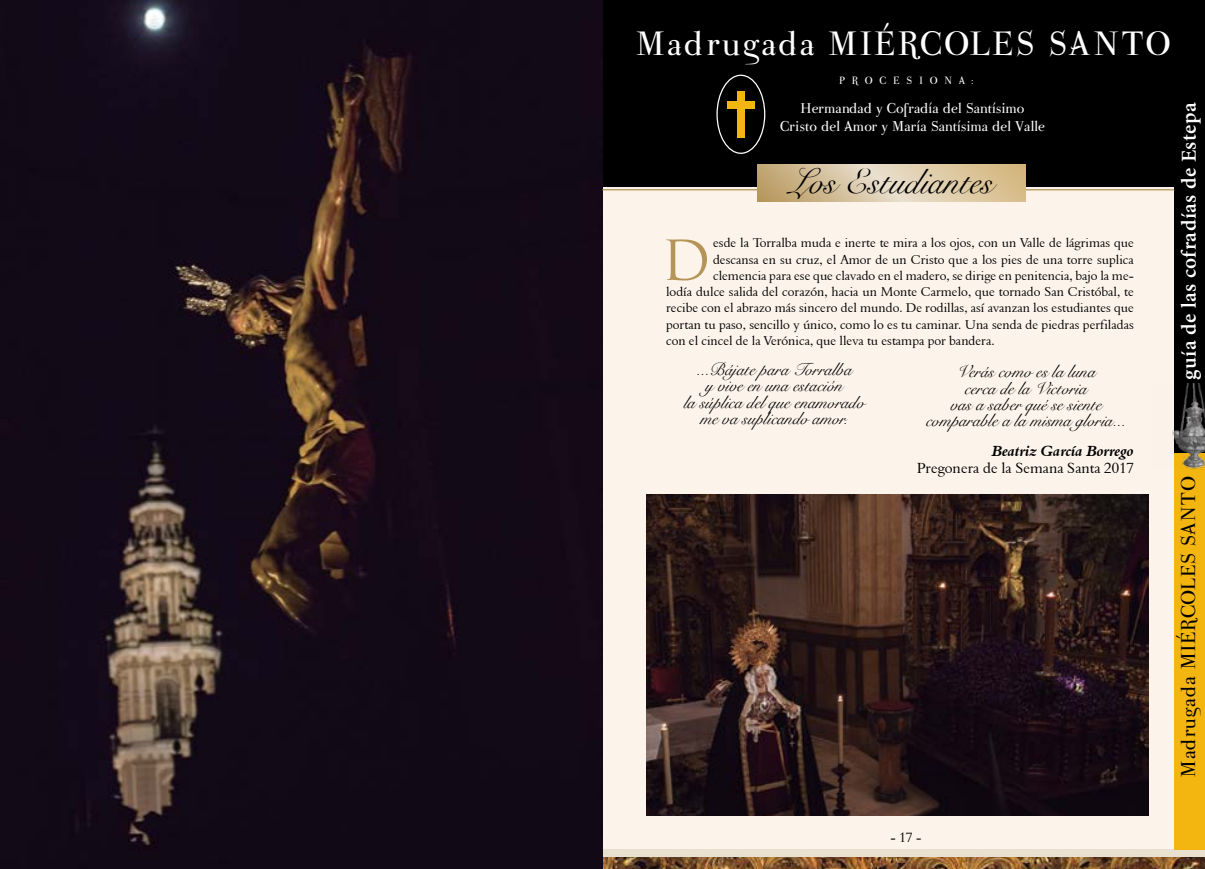
<style>
.page{position:relative;width:1205px;height:869px;background:#fff}
.page>*{position:absolute;margin:0;border:0;box-sizing:border-box;transform-origin:0 0}
.t1{font:53.62px "Trajan Pro";color:#b49457}
.t2{font:40px "Parma Petit";letter-spacing:.05em;color:#fff}
.t3{font:35px "Snell Roundhand";color:#000}
.t4{font:23.75px "Parma Petit";letter-spacing:.02em;color:#000}
.t5{font:600 21.25px "Minion Pro";letter-spacing:.02em;color:#fff}
.t6{font:17.5px/16.2px "Snell Roundhand";color:#000;text-align:center}
.t7{font:16.88px/17.5px "Parma Petit";color:#fff;text-align:center}
.t8{font:15px "Aldine 401 BT Roman A";color:#000}
.t9{font:15px "Aldine 401 BT Bold Italic A";color:#000}
.t10{font:13.75px "Aldine 401 BT Roman A";color:#000}
.t11{font:13.12px "Aldine 401 BT Roman A";color:#000}
.t12{font:12.5px "Parma Petit";letter-spacing:.54em;color:#fff}
</style>
<div class="page">
<div style="left:602px;top:186px;width:603px;height:682px;background:#fcf3ea"></div>
<div style="left:0;top:849px;width:1205px;height:7px;background:#e9e0cf"></div>
<div style="left:602px;top:0;width:603px;height:186px;background:#000"></div>
<img style="left:0;top:0;width:602px;height:868px">
<div style="left:1174px;top:452px;width:31px;height:397px;background:#f3b610"></div>
<div style="left:716px;top:75px;width:49px;height:79px;border:1px solid #fff;border-radius:50%"></div>
<div style="left:737px;top:91px;width:7px;height:46px;background:#f3b610"></div>
<div style="left:727px;top:101px;width:27px;height:7px;background:#f3b610"></div>
<img style="left:647px;top:494px;width:501px;height:321px">
<div style="left:1174px;top:0;width:31px;height:452px;background:#000"></div>
<img style="left:1152px;top:383px;width:53px;height:86px">
<hr style="left:602px;top:189px;width:572px;height:1px;background:#b49457">
<svg style="left:757px;top:164px;width:268px;height:37px;background:#d8c49f"></svg>
<h2 class="t2" style="left:637px;top:21px;width:535px">Madrugada MIÉRCOLES SANTO</h2>
<p class="t12" style="left:839px;top:74px;width:135px">PROCESIONA:</p>
<p class="t7" style="left:780px;top:100px;width:266px">Hermandad y Cofradía del Santísimo<br>Cristo del Amor y María Santísima del Valle</p>
<h3 class="t3" style="left:789px;top:154px;width:205px">Los Estudiantes</h3>
<h1 class="t1" style="left:661px;top:226px;width:51px">D</h1>
<p class="t11" style="left:713px;top:235px;width:422px">esde la Torralba muda e inerte te mira a los ojos, con un Valle de lágrimas que</p>
<p class="t11" style="left:713px;top:251px;width:422px">descansa en su cruz, el Amor de un Cristo que a los pies de una torre suplica</p>
<p class="t11" style="left:713px;top:267px;width:422px">clemencia para ese que clavado en el madero, se dirige en penitencia, bajo la me-</p>
<p class="t11" style="left:666px;top:283px;width:469px">lodía dulce salida del corazón, hacia un Monte Carmelo, que tornado San Cristóbal, te</p>
<p class="t11" style="left:666px;top:300px;width:469px">recibe con el abrazo más sincero del mundo. De rodillas, así avanzan los estudiantes que</p>
<p class="t11" style="left:666px;top:316px;width:469px">portan tu paso, sencillo y único, como lo es tu caminar. Una senda de piedras perfiladas</p>
<p class="t11" style="left:666px;top:332px;width:330px">con el cincel de la Verónica, que lleva tu estampa por bandera.</p>
<h3 class="t6" style="left:684px;top:360px;width:182px">...Bájate para Torralba<br>y vive en una estación<br>la súplica del que enamorado me va suplicando amor.</h3>
<h3 class="t6" style="left:926px;top:363px;width:201px">Verás como es la luna<br>cerca de la Victoria<br>vas a saber qué se siente comparable a la misma gloria...</h3>
<p class="t9" style="left:992px;top:441px;width:143px">Beatriz García Borrego</p>
<p class="t8" style="left:917px;top:458px;width:218px">Pregonera de la Semana Santa 2017</p>
<p class="t10" style="left:890px;top:828px;width:33px">- 17 -</p>
<h3 class="t5" style="left:1174px;top:379px;width:278px;rotate:-90deg">guía de las cofradías de Estepa</h3>
<h3 class="t4" style="left:1175px;top:776px;width:301px;rotate:-90deg">Madrugada MIÉRCOLES SANTO</h3>
</div>
